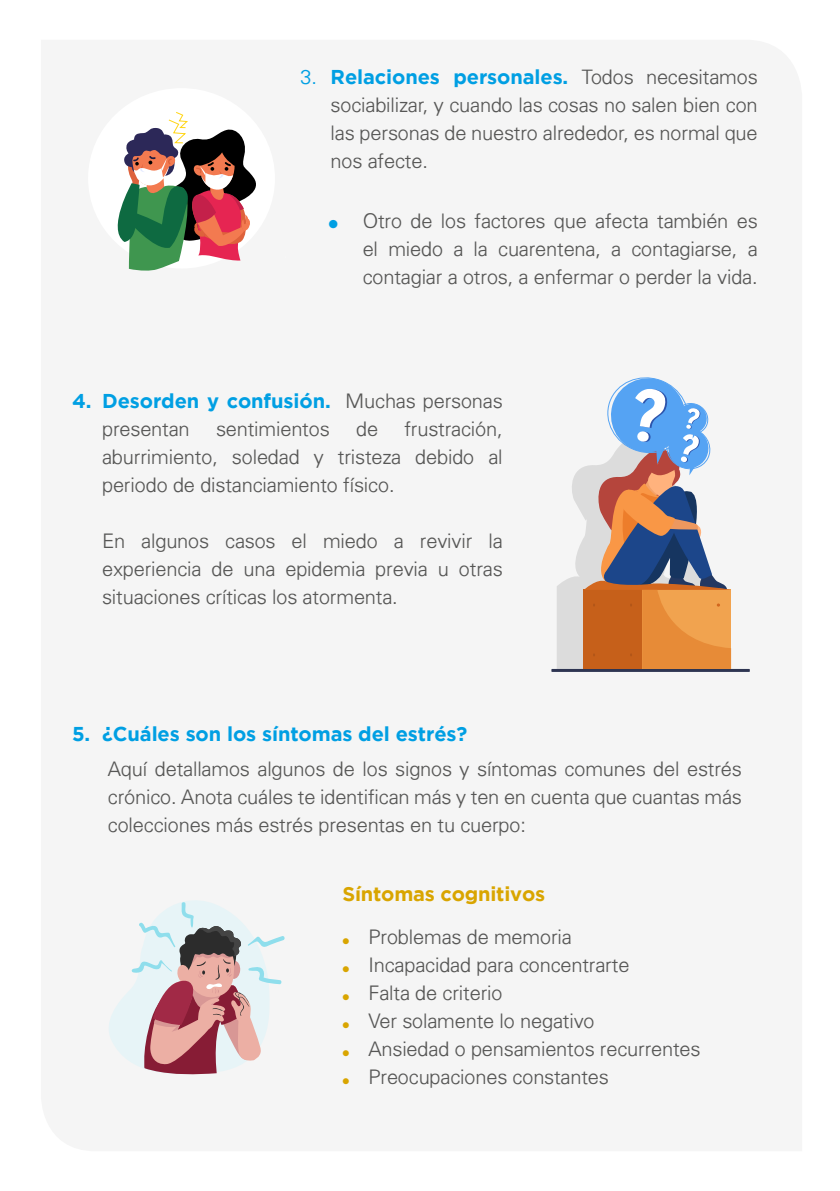
<style>
.page{position:relative;width:840px;height:1191px;background:#fff}
.page>*{position:absolute;margin:0;border:0;box-sizing:border-box;transform-origin:0 0}
.t1{font:300 20px/28px "Univers";letter-spacing:-.005em;color:#575756;text-align:justify}
.t2{font:700 20px "Gotham";letter-spacing:-.005em;color:#009fe3}
.t3{font:700 20px "Gotham";letter-spacing:-.01em;color:#d9a500}
.s1{font-family:"Univers";font-weight:300}
.s2{font-family:"Univers";font-weight:300;color:#575756}
.s3{font-family:"Proxima Nova A";font-weight:400;font-size:14px;color:#009fe3}
.s4{font-family:"Proxima Nova A";font-weight:400;font-size:10px;color:#d9a500}
</style>
<div class="page">
<hr style="left:551px;top:669px;width:198px;height:3px;background:#2e3552">
<svg style="left:556px;top:377px;width:174px;height:292px"></svg>
<svg style="left:117px;top:112px;width:139px;height:159px"></svg>
<svg style="left:108px;top:900px;width:177px;height:175px"></svg>
<p class="t2" style="left:300px;top:65px;width:458px"><span class="s1">3.</span> Relaciones personales. <span class="s2">Todos necesitamos</span></p>
<p class="t1" style="left:330px;top:90px;width:428px">sociabilizar, y cuando las cosas no salen bien con las personas de nuestro alrededor, es normal que nos afecte.</p>
<p class="t1" style="left:362px;top:206px;width:396px;text-indent:-34px"><span class="s3">●</span> Otro de los factores que afecta también es el miedo a la cuarentena, a contagiarse, a contagiar a otros, a enfermar o perder la vida.</p>
<p class="t2" style="left:72px;top:389px;width:432px">4. Desorden y confusión. <span class="s2">Muchas personas</span></p>
<p class="t1" style="left:102px;top:414px;width:89px">presentan</p>
<p class="t1" style="left:216px;top:414px;width:115px">sentimientos</p>
<p class="t1" style="left:356px;top:414px;width:23px">de</p>
<p class="t1" style="left:102px;top:414px;width:402px;text-indent:302px">frustración, aburrimiento, soledad y tristeza debido al periodo de distanciamiento físico.</p>
<p class="t1" style="left:102px;top:526px;width:402px">En algunos casos el miedo a revivir la experiencia de una epidemia previa u otras situaciones críticas los atormenta.</p>
<p class="t2" style="left:72px;top:722px;width:396px">5. ¿Cuáles son los síntomas del estrés?</p>
<p class="t1" style="left:108px;top:754px;width:635px">Aquí detallamos algunos de los signos y síntomas comunes del estrés crónico. Anota cuáles te identifican más y ten en cuenta que cuantas más colecciones más estrés presentas en tu cuerpo:</p>
<p class="t3" style="left:342px;top:882px;width:204px">Síntomas cognitivos</p>
<p class="t1" style="left:342px;top:922px;width:231px"><span class="s4">●</span> Problemas de memoria</p>
<p class="t1" style="left:342px;top:950px;width:288px"><span class="s4">●</span> Incapacidad para concentrarte</p>
<p class="t1" style="left:342px;top:978px;width:161px"><span class="s4">●</span> Falta de criterio</p>
<p class="t1" style="left:342px;top:1006px;width:253px"><span class="s4">●</span> Ver solamente lo negativo</p>
<p class="t1" style="left:342px;top:1034px;width:359px"><span class="s4">●</span> Ansiedad o pensamientos recurrentes</p>
<p class="t1" style="left:342px;top:1062px;width:268px"><span class="s4">●</span> Preocupaciones constantes</p>
</div>
